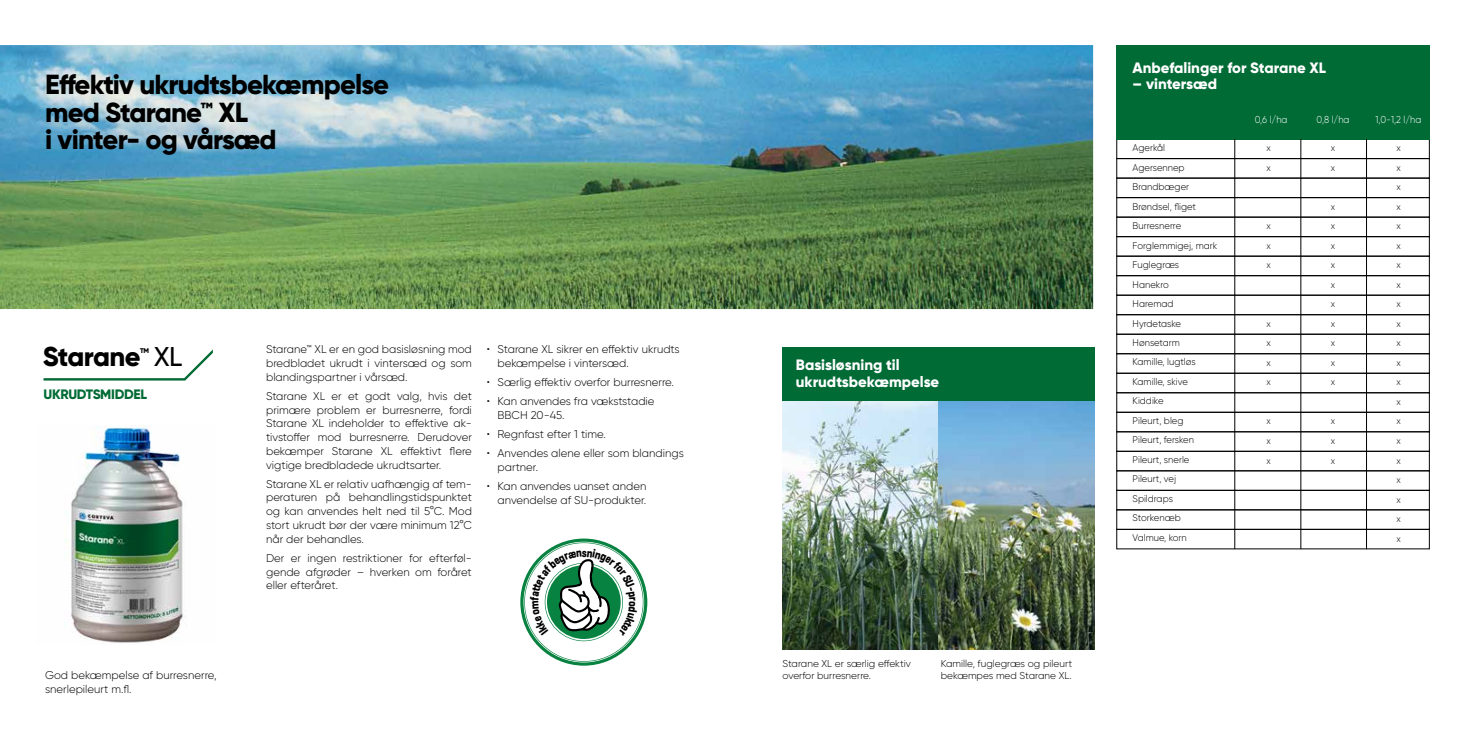
<style>
.page{position:relative;width:1475px;height:738px;background:#fff}
.page>*{position:absolute;margin:0;border:0;box-sizing:border-box;transform-origin:0 0}
.t1{font:800 27.5px/27.5px "Gilroy";letter-spacing:-.03em;color:#000}
.t2{font:800 27.25px "Gilroy";letter-spacing:-.03em;color:#000}
.t3{font:500 27.12px "Gilroy";color:#000}
.t4{font:800 15px/17.5px "Gilroy";color:#fff}
.t5{font:800 13.62px "Gilroy";letter-spacing:-.02em;color:#006b35}
.t6{font:300 11.25px/13.8px "Gilroy";color:#000;text-align:justify}
.t7{font:300 10px/12.5px "Gilroy";color:#000}
.t8{font:300 10px "Gilroy";color:#fff;scale:.92 1}
.t9{font:300 9.62px/19.5px "Gilroy";color:#000}
.t10{font:300 9.38px/19.5px "Gilroy";color:#000;text-align:justify;scale:.92 1}
.t11{font:800 6.88px "Gilroy";color:#000}
</style>
<div class="page">
<img style="left:0;top:45px;width:1092px;height:264px">
<svg style="left:44px;top:349px;width:169px;height:31px"></svg>
<div style="left:1116px;top:45px;width:313px;height:94px;background:#006b35"></div>
<div style="left:1116px;top:528px;width:313px;height:20px;border:1px solid #000"></div>
<div style="left:1116px;top:489px;width:313px;height:20px;border:1px solid #000"></div>
<div style="left:1116px;top:450px;width:313px;height:20px;border:1px solid #000"></div>
<div style="left:1116px;top:411px;width:313px;height:20px;border:1px solid #000"></div>
<div style="left:1116px;top:373px;width:313px;height:19px;border:1px solid #000"></div>
<div style="left:1116px;top:334px;width:313px;height:20px;border:1px solid #000"></div>
<div style="left:1116px;top:295px;width:313px;height:20px;border:1px solid #000"></div>
<div style="left:1116px;top:256px;width:313px;height:20px;border:1px solid #000"></div>
<div style="left:1116px;top:217px;width:313px;height:20px;border:1px solid #000"></div>
<div style="left:1116px;top:178px;width:313px;height:20px;border:1px solid #000"></div>
<div style="left:1116px;top:509px;width:313px;height:20px;border:1px solid #000"></div>
<div style="left:1116px;top:470px;width:313px;height:20px;border:1px solid #000"></div>
<div style="left:1116px;top:431px;width:313px;height:20px;border:1px solid #000"></div>
<div style="left:1116px;top:392px;width:313px;height:20px;border:1px solid #000"></div>
<div style="left:1116px;top:353px;width:313px;height:20px;border:1px solid #000"></div>
<div style="left:1116px;top:314px;width:313px;height:20px;border:1px solid #000"></div>
<div style="left:1116px;top:275px;width:313px;height:20px;border:1px solid #000"></div>
<div style="left:1116px;top:236px;width:313px;height:20px;border:1px solid #000"></div>
<div style="left:1116px;top:197px;width:313px;height:20px;border:1px solid #000"></div>
<div style="left:1116px;top:158px;width:313px;height:20px;border:1px solid #000"></div>
<hr style="left:1365px;top:139px;width:1px;height:409px;background:#000">
<hr style="left:1300px;top:139px;width:1px;height:409px;background:#000">
<hr style="left:1234px;top:139px;width:1px;height:409px;background:#000">
<img style="left:782px;top:400px;width:312px;height:249px">
<div style="left:782px;top:346px;width:312px;height:54px;background:#006b35"></div>
<img style="left:64px;top:425px;width:123px;height:218px">
<svg style="left:520px;top:538px;width:127px;height:127px"></svg>
<h1 class="t1" style="left:45px;top:71px;width:345px">Effektiv ukrudtsbekæmpelse med Starane™ XL<br>i vinter- og vårsæd</h1>
<h2 class="t2" style="left:43px;top:339px;width:99px">Starane</h2>
<p class="t11" style="left:140px;top:345px;width:11px">TM</p>
<h3 class="t3" style="left:154px;top:340px;width:30px">XL</h3>
<p class="t5" style="left:43px;top:385px;width:105px">UKRUDTSMIDDEL</p>
<p class="t6" style="left:45px;top:667px;width:173px">God bekæmpelse af burresnerre, snerlepileurt m.fl.</p>
<p class="t6" style="left:266px;top:342px;width:207px">Starane™ XL er en god basisløsning mod bredbladet ukrudt i vintersæd og som blandingspartner i vårsæd.</p>
<p class="t6" style="left:266px;top:388px;width:207px">Starane XL er et godt valg, hvis det primære problem er burresnerre, fordi Starane XL indeholder to effektive ak&shy;tivstoffer mod burresnerre. Derudover bekæmper Starane XL effektivt flere vigtige bredbladede ukrudtsarter.</p>
<p class="t6" style="left:266px;top:476px;width:207px">Starane XL er relativ uafhængig af tem&shy;peraturen på behandlingstidspunktet og kan anvendes helt ned til 5°C. Mod stort ukrudt bør der være minimum 12°C når der behandles.</p>
<p class="t6" style="left:266px;top:550px;width:207px">Der er ingen restriktioner for efterføl&shy;gende afgrøder – hverken om foråret eller efteråret.</p>
<p class="t6" style="left:497px;top:342px;width:184px;text-indent:-11px">• Starane XL sikrer en effektiv ukrudts bekæmpelse i vintersæd.</p>
<p class="t6" style="left:487px;top:375px;width:188px">• Særlig effektiv overfor burresnerre.</p>
<p class="t6" style="left:497px;top:394px;width:158px;text-indent:-11px">• Kan anvendes fra vækststadie<br>BBCH 20-45.</p>
<p class="t6" style="left:487px;top:426px;width:120px">• Regnfast efter 1 time.</p>
<p class="t6" style="left:497px;top:446px;width:188px;text-indent:-11px">• Anvendes alene eller som blandings partner.</p>
<p class="t6" style="left:487px;top:478px;width:161px;text-align:right">• Kan anvendes uanset anden anvendelse af SU-produkter.</p>
<h3 class="t4" style="left:795px;top:355px;width:145px">Basisløsning til ukrudtsbekæmpelse</h3>
<p class="t7" style="left:782px;top:656px;width:130px">Starane XL er særlig effektiv overfor burresnerre.</p>
<p class="t7" style="left:940px;top:656px;width:133px">Kamille, fuglegræs og pileurt bekæmpes med Starane XL.</p>
<h3 class="t4" style="left:1132px;top:59px;width:195px">Anbefalinger for Starane XL</h3>
<h3 class="t4" style="left:1132px;top:75px;width:86px">– vintersæd</h3>
<p class="t9" style="left:1132px;top:138px;width:86px">Agerkål<br>Agersennep<br>Brandbæger<br>Brøndsel, fliget<br>Burresnerre<br>Forglemmigej, mark<br>Fuglegræs<br>Hanekro<br>Haremad<br>Hyrdetaske<br>Hønsetarm<br>Kamille, lugtløs<br>Kamille, skive<br>Kiddike<br>Pileurt, bleg<br>Pileurt, fersken<br>Pileurt, snerle<br>Pileurt, vej<br>Spildraps<br>Storkenæb<br>Valmue, korn</p>
<p class="t8" style="left:1254px;top:114px;width:37px">0,6 l/ha</p>
<p class="t10" style="left:1266px;top:138px;width:6px">x x</p>
<p class="t10" style="left:1266px;top:216px;width:6px">x x x</p>
<p class="t10" style="left:1266px;top:313px;width:6px">x x x x</p>
<p class="t10" style="left:1266px;top:411px;width:6px">x x x</p>
<p class="t8" style="left:1316px;top:114px;width:37px">0,8 l/ha</p>
<p class="t10" style="left:1330px;top:138px;width:6px">x x</p>
<p class="t10" style="left:1330px;top:196px;width:6px">x x x x x x x x x x</p>
<p class="t10" style="left:1330px;top:411px;width:6px">x x x</p>
<p class="t8" style="left:1375px;top:114px;width:51px">1,0-1,2 l/ha</p>
<p class="t10" style="left:1395px;top:138px;width:6px">x x x x x x x x x x x x x x x x x x x x x</p>
</div>
